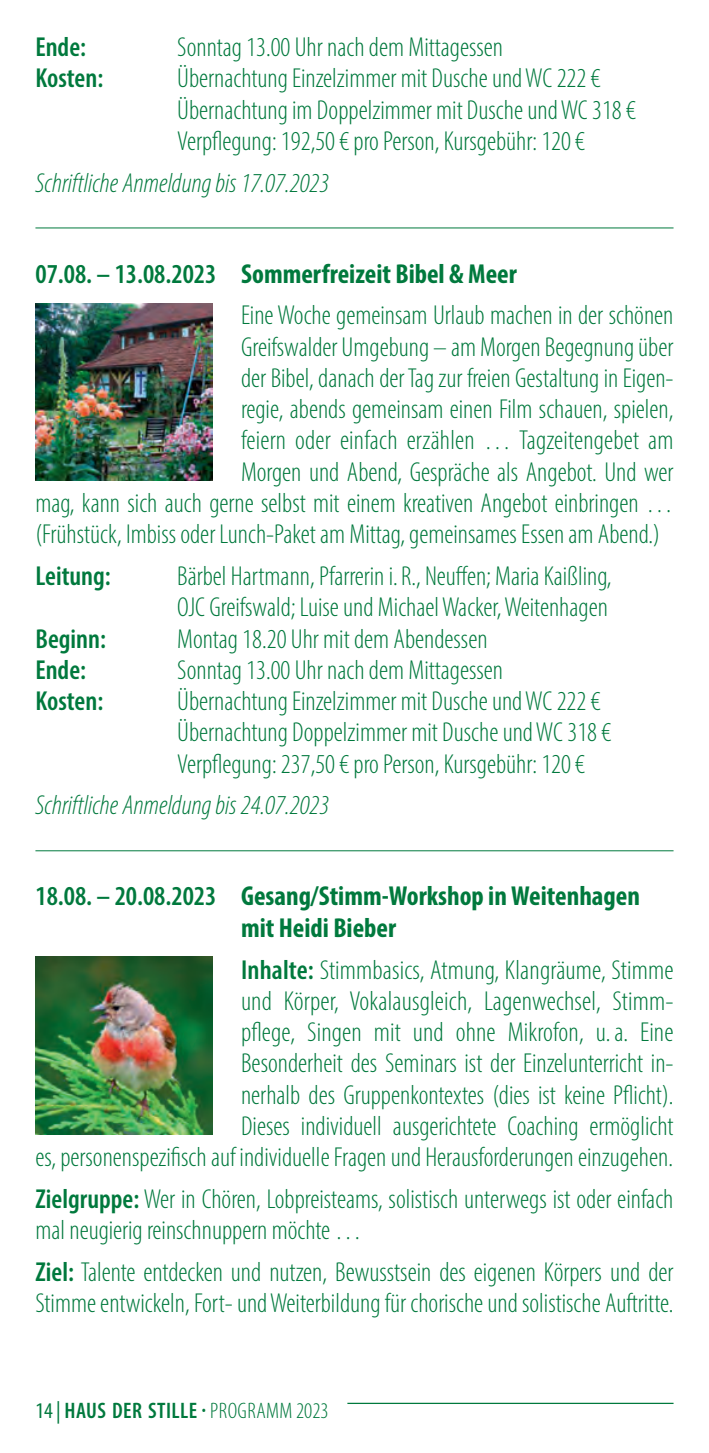
<style>
.page{position:relative;width:709px;height:1453px;background:#fff}
.page>*{position:absolute;margin:0;border:0;box-sizing:border-box;transform-origin:0 0}
.t1{font:300 condensed 27.5px/31.2px "Myriad Pro";color:#00793d}
.t2{font:italic 300 condensed 27.5px "Myriad Pro";color:#00793d}
.t3{font:700 condensed 27.5px/31.2px "Myriad Pro";color:#00793d}
.t4{font:600 condensed 27.5px "Myriad Pro";color:#00793d}
.t5{font:600 condensed 22.5px "Myriad Pro";letter-spacing:.02em;color:#00793d}
.s1{font-weight:600}
.s2{font-weight:700}
.s3{font-weight:400}
.s4{font-weight:300}
</style>
<div class="page">
<img style="left:35px;top:303px;width:178px;height:177px">
<img style="left:35px;top:957px;width:178px;height:177px">
<hr style="left:347px;top:1403px;width:326px;height:1px;background:#00793d">
<hr style="left:35px;top:227px;width:638px;height:1px;background:#00793d">
<hr style="left:35px;top:850px;width:638px;height:1px;background:#00793d">
<p class="t4" style="left:35px;top:30px;width:52px">Ende:</p>
<p class="t1" style="left:177px;top:31px;width:327px">Sonntag 13.00 Uhr nach dem Mittagessen</p>
<p class="t4" style="left:35px;top:61px;width:69px">Kosten:</p>
<p class="t1" style="left:177px;top:62px;width:460px">Übernachtung Einzelzimmer mit Dusche und WC 222 €<br>Übernachtung im Doppelzimmer mit Dusche und WC 318 €<br>Verpflegung: 192,50 € pro Person, Kursgebühr: 120 €</p>
<p class="t2" style="left:35px;top:166px;width:295px">Schriftliche Anmeldung bis 17.07.2023</p>
<p class="t1" style="left:241px;top:252px;width:434px;line-height:42px;text-indent:-206px"><span class="s1">07.08. – 13.08.2023</span> <span class="s2">Sommerfreizeit Bibel &amp; Meer<br></span>Eine Woche gemeinsam Urlaub machen in der schönen</p>
<p class="t1" style="left:241px;top:331px;width:434px">Greifswalder Umgebung – am Morgen Begegnung über</p>
<p class="t1" style="left:241px;top:362px;width:434px">der Bibel, danach der Tag zur freien Gestaltung in Eigen-</p>
<p class="t1" style="left:241px;top:393px;width:434px">regie, abends gemeinsam einen Film schauen, spielen,</p>
<p class="t1" style="left:241px;top:425px;width:434px">feiern oder einfach erzählen . Tagzeitengebet am</p>
<p class="t1" style="left:241px;top:456px;width:434px">Morgen und Abend, Gespräche als Angebot. Und wer</p>
<p class="t1" style="left:35px;top:487px;width:639px">mag, kann sich auch gerne selbst mit einem kreativen Angebot einbringen …</p>
<p class="t1" style="left:35px;top:518px;width:626px">(Frühstück, Imbiss oder Lunch-Paket am Mittag, gemeinsames Essen am Abend.)</p>
<p class="t4" style="left:35px;top:559px;width:77px">Leitung:</p>
<p class="t1" style="left:177px;top:560px;width:436px">Bärbel Hartmann, Pfarrerin i.R., Neuffen; Maria Kaißling,<br>OJC Greifswald; Luise und Michael Wacker, Weitenhagen</p>
<p class="t4" style="left:35px;top:621px;width:72px">Beginn:</p>
<p class="t1" style="left:177px;top:623px;width:312px">Montag 18.20 Uhr mit dem Abendessen</p>
<p class="t4" style="left:35px;top:653px;width:52px">Ende:</p>
<p class="t1" style="left:177px;top:654px;width:327px">Sonntag 13.00 Uhr nach dem Mittagessen</p>
<p class="t4" style="left:35px;top:684px;width:69px">Kosten:</p>
<p class="t1" style="left:177px;top:685px;width:435px">Übernachtung Einzelzimmer mit Dusche und WC 222 €<br>Übernachtung Doppelzimmer mit Dusche und WC 318 €<br>Verpflegung: 237,50 € pro Person, Kursgebühr: 120 €</p>
<p class="t2" style="left:35px;top:789px;width:295px">Schriftliche Anmeldung bis 24.07.2023</p>
<p class="t3" style="left:241px;top:880px;width:400px;text-indent:-206px"><span class="s1">18.08. – 20.08.2023</span> Gesang/Stimm-Workshop in Weitenhagen mit Heidi Bieber</p>
<p class="t1" style="left:35px;top:954px;width:639px;text-align:right"><span class="s1">Inhalte:</span> Stimmbasics, Atmung, Klangräume, Stimme<br>und Körper, Vokalausgleich, Lagenwechsel, Stimm-<br>pflege, Singen mit und ohne Mikrofon, u.a. Eine<br>Besonderheit des Seminars ist der Einzelunterricht in-<br>nerhalb des Gruppenkontextes (dies ist keine Pflicht).<br>Dieses individuell ausgerichtete Coaching ermöglicht<br>es, personenspezifisch auf individuelle Fragen und Herausforderungen einzugehen.</p>
<p class="t1" style="left:35px;top:1183px;width:639px"><span class="s1">Zielgruppe:</span> Wer in Chören, Lobpreisteams, solistisch unterwegs ist oder einfach mal neugierig reinschnuppern möchte .</p>
<p class="t1" style="left:35px;top:1256px;width:639px"><span class="s1">Ziel:</span> Talente entdecken und nutzen, Bewusstsein des eigenen Körpers und der<br>Stimme entwickeln, Fort- und Weiterbildung für chorische und solistische Auftritte.</p>
<p class="t5" style="left:35px;top:1396px;width:295px"><span class="s3">14 |</span> HAUS DER STILLE · <span class="s4">PROGRAMM 2023</span></p>
</div>
